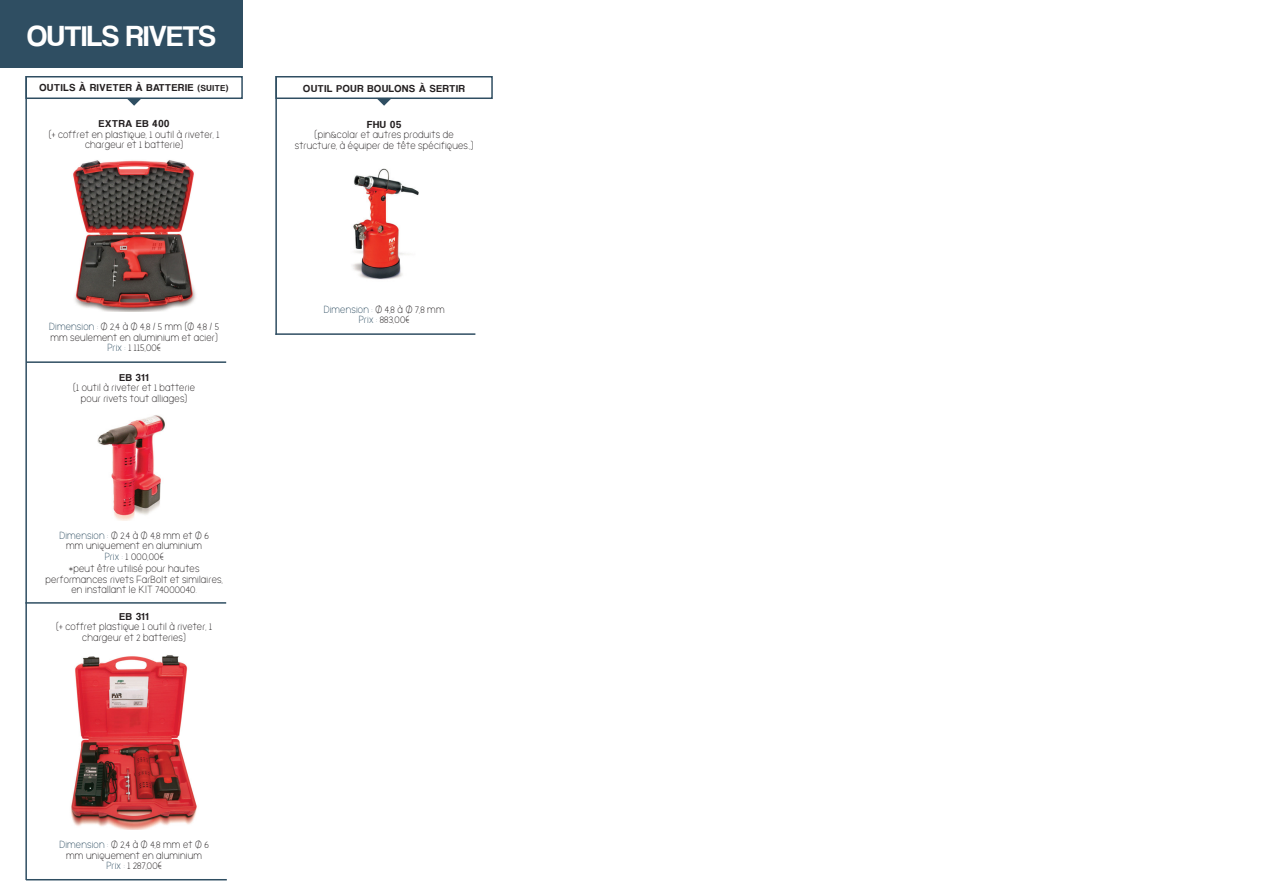
<style>
.page{position:relative;width:1263px;height:893px;background:#fff}
.page>*{position:absolute;margin:0;border:0;box-sizing:border-box;transform-origin:0 0}
.t1{font:30px "Coolvetica Rg";color:#fff}
.t2{font:10.5px/10.5px "thebrooklyn";letter-spacing:.02em;color:#231f20;text-align:center}
.t3{font:10.5px "Coolvetica Rg";letter-spacing:.07em;color:#231f20}
.s1{font-size:9px}
.s2{color:#2f4e62}
</style>
<div class="page">
<img style="left:71px;top:655px;width:126px;height:174px">
<img style="left:97px;top:415px;width:68px;height:106px">
<img style="left:73px;top:160px;width:123px;height:151px">
<div style="left:0;top:0;width:243px;height:67px;background:#2f4e62"></div>
<hr style="left:25px;top:76px;width:2px;height:804px;background:#2f4e62">
<hr style="left:26px;top:361px;width:200px;height:2px;background:#2f4e62">
<hr style="left:25px;top:602px;width:201px;height:2px;background:#2f4e62">
<hr style="left:26px;top:879px;width:201px;height:1px;background:#2f4e62">
<div style="left:25px;top:76px;width:218px;height:23px;border:2px solid #2f4e62"></div>
<svg style="left:126px;top:98px;width:16px;height:8px"></svg>
<hr style="left:275px;top:76px;width:2px;height:259px;background:#2f4e62">
<div style="left:275px;top:76px;width:218px;height:23px;border:2px solid #2f4e62"></div>
<svg style="left:376px;top:98px;width:16px;height:8px"></svg>
<img style="left:352px;top:168px;width:67px;height:112px">
<hr style="left:275px;top:333px;width:200px;height:2px;background:#2f4e62">
<h1 class="t1" style="left:27px;top:18px;width:190px">OUTILS RIVETS</h1>
<p class="t3" style="left:39px;top:82px;width:191px">OUTILS À RIVETER À BATTERIE <span class="s1">(SUITE)</span></p>
<p class="t3" style="left:99px;top:117px;width:21px">EXTRA</p>
<p class="t3" style="left:136px;top:117px;width:35px">EB 400</p>
<p class="t2" style="left:49px;top:129px;width:172px">(+ coffret en plastique, 1 outil à riveter, 1 chargeur et 1 batterie)</p>
<p class="t2" style="left:49px;top:321px;width:171px"><span class="s2">Dimension :</span> Ø 2,4 à Ø 4,8 / 5 mm (Ø 4,8 / 5 mm seulement en aluminium et acier)<br><span class="s2">Prix :</span> 1 115,00€</p>
<p class="t3" style="left:120px;top:371px;width:30px">EB 311</p>
<p class="t2" style="left:73px;top:382px;width:123px">(1 outil à riveter et 1 batterie pour rivets tout alliages)</p>
<p class="t2" style="left:59px;top:530px;width:151px"><span class="s2">Dimension :</span> Ø 2,4 à Ø 4,8 mm et Ø 6 mm uniquement en aluminium<br><span class="s2">Prix :</span> 1 000,00€</p>
<p class="t2" style="left:45px;top:563px;width:179px">*peut être utilisé pour hautes performances rivets FarBolt et similaires, en installant le KIT 74000040.</p>
<p class="t3" style="left:120px;top:610px;width:30px">EB 311</p>
<p class="t2" style="left:56px;top:621px;width:157px">(+ coffret plastique 1 outil à riveter, 1 chargeur et 2 batteries)</p>
<p class="t3" style="left:303px;top:82px;width:163px">OUTIL POUR BOULONS À SERTIR</p>
<p class="t3" style="left:367px;top:118px;width:36px">FHU 05</p>
<p class="t2" style="left:295px;top:129px;width:180px">(pin&amp;colar et autres produits de structure, à équiper de tête spécifiques.,)</p>
<p class="t2" style="left:324px;top:304px;width:122px"><span class="s2">Dimension :</span> Ø 4,8 à Ø 7,8 mm<br><span class="s2">Prix :</span> 883,00€</p>
<p class="t2" style="left:59px;top:839px;width:151px"><span class="s2">Dimension :</span> Ø 2,4 à Ø 4,8 mm et Ø 6 mm uniquement en aluminium<br><span class="s2">Prix :</span> 1 287,00€</p>
</div>
